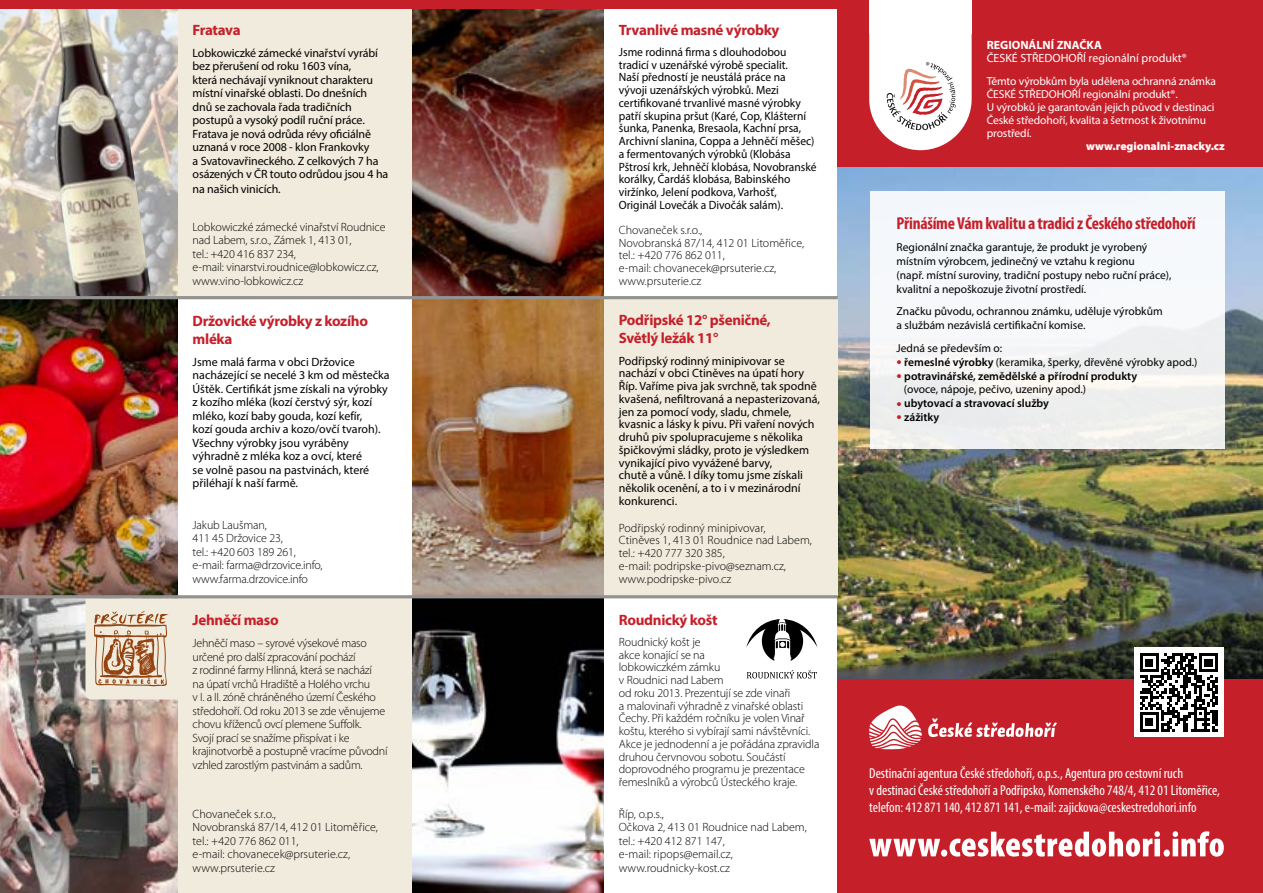
<style>
.page{position:relative;width:1263px;height:893px;background:#fff}
.page>*{position:absolute;margin:0;border:0;box-sizing:border-box;transform-origin:0 0}
.t1{font:700 condensed 17.25px "Myriad Pro";letter-spacing:-.015em;color:#c5202a}
.t2{font:700 15px/18px "Myriad Pro";letter-spacing:-.02em;color:#c5202a}
.t3{font:condensed 14.4px/17.2px "Myriad Pro";color:#fff}
.t4{font:300 12px/13.5px "Myriad Pro";letter-spacing:-.01em;color:#000}
.t5{font:12px/12.8px "Myriad Pro";color:#000}
.t6{font:12px/12.8px "Myriad Pro";color:#000;scale:.96 1}
.t7{font:12px "Myriad Pro";color:#fff}
.t8{font:700 12px "Myriad Pro";color:#fff}
.t9{font:11.55px/13.8px "Myriad Pro";color:#000}
.t10{font:11.55px/13px "Myriad Pro";letter-spacing:-.01em;color:#fff}
.t11{font:600 11.55px/13.8px "Myriad Pro";color:#000}
.t12{font:900 11.55px "Myriad Pro";color:#fff}
.s1{font-size:18.75px;color:#c5202a}
.s2{font-weight:600}
.s3{font-weight:400;font-size:18.75px;color:#c5202a}
.s4{font-weight:400}
</style>
<div class="page">
<img style="left:838px;top:167px;width:425px;height:512px">
<div style="left:838px;top:679px;width:425px;height:214px;background:#c5202a"></div>
<div style="left:838px;top:0;width:425px;height:167px;background:#c5202a"></div>
<svg style="left:869px;top:34px;width:103px;height:116px;background:#f0d8d8"></svg>
<div style="left:869px;top:0;width:103px;height:34px;background:#fff"></div>
<svg style="left:928px;top:718px;width:129px;height:19px"></svg>
<svg style="left:869px;top:705px;width:53px;height:44px"></svg>
<svg style="left:869px;top:831px;width:355px;height:26px"></svg>
<div style="left:1134px;top:647px;width:90px;height:90px;background:#fff"></div>
<svg style="left:1140px;top:653px;width:78px;height:78px"></svg>
<div style="left:870px;top:191px;width:354px;height:257px;background:linear-gradient(to right,#f4f5f7,#f3f5f5)"></div>
<div style="left:0;top:0;width:412px;height:298px;background:#f0ebdc"></div>
<div style="left:0;top:597px;width:412px;height:296px;background:#f0ebdc"></div>
<div style="left:412px;top:298px;width:426px;height:297px;background:#f0ebdc"></div>
<img style="left:412px;top:8px;width:192px;height:288px">
<img style="left:0;top:9px;width:178px;height:287px">
<img style="left:33px;top:8px;width:118px;height:288px">
<img style="left:412px;top:299px;width:192px;height:296px">
<img style="left:0;top:299px;width:178px;height:296px">
<img style="left:412px;top:598px;width:192px;height:295px">
<img style="left:0;top:598px;width:178px;height:295px">
<svg style="left:746px;top:619px;width:71px;height:42px"></svg>
<svg style="left:747px;top:670px;width:70px;height:8px"></svg>
<svg style="left:85px;top:598px;width:98px;height:101px"></svg>
<hr style="left:0;top:296px;width:838px;height:3px;background:#939291">
<hr style="left:0;top:595px;width:838px;height:3px;background:#939291">
<div style="left:0;top:0;width:845px;height:8px;background:#c5202a"></div>
<p class="t2" style="left:193px;top:20px;width:50px">Fratava</p>
<p class="t5" style="left:193px;top:46px;width:197px;line-height:13.6px">Lobkowiczké zámecké vinařství vyrábí bez přerušení od roku 1603 vína,<br>která nechávají vyniknout charakteru místní vinařské oblasti. Do dnešních dnů se zachovala řada tradičních postupů a vysoký podíl ruční práce.<br>Fratava je nová odrůda révy oficiálně uznaná v roce 2008 - klon Frankovky<br>a Svatovavřineckého. Z celkových 7 ha osázených v ČR touto odrůdou jsou 4 ha na našich vinicích.</p>
<p class="t4" style="left:193px;top:220px;width:194px">Lobkowiczké zámecké vinařství Roudnice nad Labem, s.r.o., Zámek 1, 413 01,<br>tel.: +420 416 837 234,<br>e-mail: vinarstvi.roudnice@lobkowicz.cz, www.vino-lobkowicz.cz</p>
<p class="t2" style="left:193px;top:311px;width:177px">Držovické výrobky z kozího mléka</p>
<p class="t5" style="left:193px;top:355px;width:199px;line-height:13.5px">Jsme malá farma v obci Držovice nacházející se necelé 3 km od městečka Úštěk. Certifikát jsme získali na výrobky z kozího mléka (kozí čerstvý sýr, kozí mléko, kozí baby gouda, kozí kefír,<br>kozí gouda archiv a kozo/ovčí tvaroh).<br>Všechny výrobky jsou vyráběny výhradně z mléka koz a ovcí, které<br>se volně pasou na pastvinách, které přiléhají k naší farmě.</p>
<p class="t4" style="left:193px;top:518px;width:132px">Jakub Laušman,<br>411 45 Držovice 23,<br>tel.: +420 603 189 261, e-mail: farma@drzovice.info, www.farma.drzovice.info</p>
<p class="t2" style="left:193px;top:611px;width:88px">Jehněčí maso</p>
<p class="t4" style="left:193px;top:636px;width:197px">Jehněčí maso – syrové výsekové maso určené pro další zpracování pochází<br>z rodinné farmy Hlinná, která se nachází<br>na úpatí vrchů Hradiště a Holého vrchu<br>v I. a II. zóně chráněného území Českého středohoří. Od roku 2013 se zde věnujeme chovu kříženců ovcí plemene Suffolk.<br>Svojí prací se snažíme přispívat i ke krajinotvorbě a postupně vracíme původní vzhled zarostlým pastvinám a sadům.</p>
<p class="t4" style="left:193px;top:807px;width:187px">Chovaneček s.r.o.,<br>Novobranská 87/14, 412 01 Litoměřice, tel.: +420 776 862 011,<br>e-mail: chovanecek@prsuterie.cz, www.prsuterie.cz</p>
<p class="t2" style="left:619px;top:20px;width:162px">Trvanlivé masné výrobky</p>
<p class="t6" style="left:619px;top:45px;width:207px">Jsme rodinná firma s dlouhodobou tradicí v uzenářské výrobě specialit.<br>Naší předností je neustálá práce na vývoji uzenářských výrobků. Mezi certifikované trvanlivé masné výrobky patří skupina pršut (Karé, Cop, Klášterní šunka, Panenka, Bresaola, Kachní prsa, Archivní slanina, Coppa a Jehněčí měšec) a fermentovaných výrobků (Klobása Pštrosí krk, Jehněčí klobása, Novobranské korálky, Čardáš klobása, Babinského viržínko, Jelení podkova, Varhošť, Originál Lovečák a Divočák salám).</p>
<p class="t4" style="left:619px;top:223px;width:187px;line-height:12.8px">Chovaneček s.r.o.,<br>Novobranská 87/14, 412 01 Litoměřice, tel.: +420 776 862 011,<br>e-mail: chovanecek@prsuterie.cz, www.prsuterie.cz</p>
<p class="t2" style="left:619px;top:311px;width:154px">Podřipské 12° pšeničné,<br>Světlý ležák 11°</p>
<p class="t5" style="left:619px;top:354px;width:203px">Podřipský rodinný minipivovar se nachází v obci Ctiněves na úpatí hory Říp. Vaříme piva jak svrchně, tak spodně kvašená, nefiltrovaná a nepasterizovaná, jen za pomocí vody, sladu, chmele, kvasnic a lásky k pivu. Při vaření nových druhů piv spolupracujeme s několika špičkovými sládky, proto je výsledkem vynikající pivo vyvážené barvy,<br>chutě a vůně. I díky tomu jsme získali několik ocenění, a to i v mezinárodní konkurenci.</p>
<p class="t4" style="left:619px;top:521px;width:195px;line-height:12.8px">Podřipský rodinný minipivovar,<br>Ctiněves 1, 413 01 Roudnice nad Labem, tel.: +420 777 320 385,<br>e-mail: podripske-pivo@seznam.cz, www.podripske-pivo.cz</p>
<p class="t2" style="left:619px;top:610px;width:100px">Roudnický košt</p>
<p class="t4" style="left:619px;top:635px;width:202px;line-height:12.8px">Roudnický košt je<br>akce konající se na<br>lobkowiczkém zámku<br>v Roudnici nad Labem<br>od roku 2013. Prezentují se zde vinaři<br>a malovinaři výhradně z vinařské oblasti Čechy. Při každém ročníku je volen Vinař koštu, kterého si vybírají sami návštěvníci.<br>Akce je jednodenní a je pořádána zpravidla druhou červnovou sobotu. Součástí doprovodného programu je prezentace řemeslníků a výrobců Ústeckého kraje.</p>
<p class="t4" style="left:619px;top:807px;width:189px">Říp, o.p.s.,<br>Očkova 2, 413 01 Roudnice nad Labem, tel.: +420 412 871 147,<br>e-mail: ripops@email.cz, www.roudnicky-kost.cz</p>
<p class="t8" style="left:987px;top:37px;width:117px">REGIONÁLNÍ ZNAČKA</p>
<p class="t7" style="left:987px;top:51px;width:201px">ČESKÉ STŘEDOHOŘÍ regionální produkt®</p>
<p class="t10" style="left:987px;top:75px;width:231px">Těmto výrobkům byla udělena ochranná známka ČESKÉ STŘEDOHOŘÍ regionální produkt®.<br>U výrobků je garantován jejich původ v destinaci České středohoří, kvalita a šetrnost k životnímu prostředí.</p>
<p class="t12" style="left:1086px;top:139px;width:140px">www.regionalni-znacky.cz</p>
<h1 class="t1" style="left:896px;top:212px;width:301px">Přinášíme Vám kvalitu a tradici z Českého středohoří</h1>
<p class="t9" style="left:896px;top:241px;width:276px">Regionální značka garantuje, že produkt je vyrobený místním výrobcem, jedinečný ve vztahu k regionu<br>(např. místní suroviny, tradiční postupy nebo ruční práce), kvalitní a nepoškozuje životní prostředí.</p>
<p class="t9" style="left:896px;top:305px;width:268px">Značku původu, ochrannou známku, uděluje výrobkům a službám nezávislá certifikační komise.</p>
<p class="t9" style="left:896px;top:341px;width:107px">Jedná se především o:</p>
<p class="t9" style="left:896px;top:355px;width:302px"><span class="s1">•</span> <span class="s2">řemeslné výrobky</span> (keramika, šperky, dřevěné výrobky apod.)</p>
<p class="t11" style="left:904px;top:368px;width:235px;text-indent:-7px"><span class="s3">•</span> potravinářské, zemědělské a přírodní produkty <span class="s4">(ovoce, nápoje, pečivo, uzeniny apod.)</span></p>
<p class="t11" style="left:896px;top:396px;width:154px"><span class="s3">•</span> ubytovací a stravovací služby</p>
<p class="t11" style="left:896px;top:410px;width:44px"><span class="s3">•</span> zážitky</p>
<p class="t3" style="left:869px;top:764px;width:352px">Destinační agentura České středohoří, o.p.s., Agentura pro cestovní ruch<br>v destinaci České středohoří a Podřipsko, Komenského 748/4, 412 01 Litoměřice, telefon: 412 871 140, 412 871 141, e-mail: zajickova@ceskestredohori.info</p>
</div>
